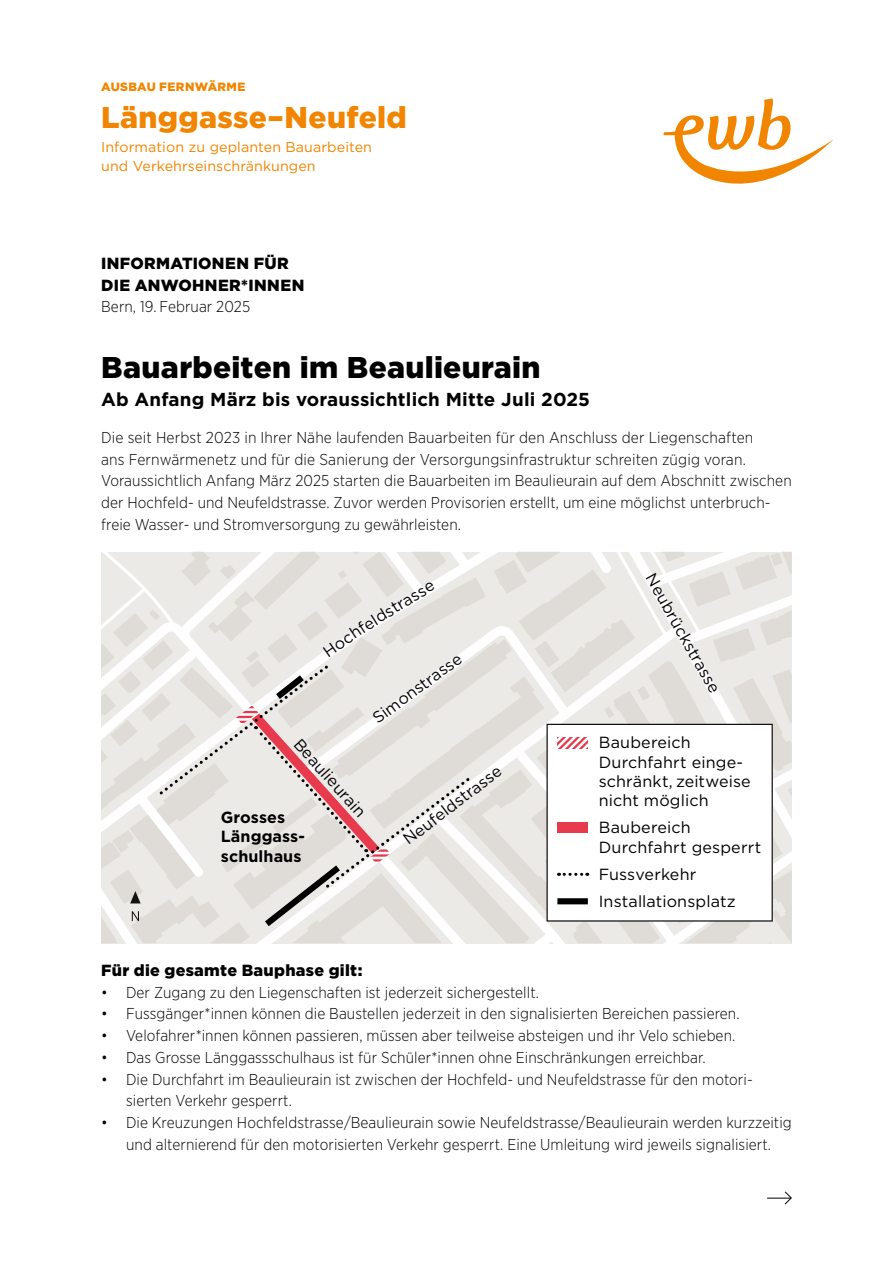
<style>
.page{position:relative;width:893px;height:1263px;background:#fff}
.page>*{position:absolute;margin:0;border:0;box-sizing:border-box;transform-origin:0 0}
.t1{font:900 30px "Gotham";letter-spacing:.01em;color:#000}
.t2{font:900 30px "Gotham";letter-spacing:.01em;color:#f18500}
.t3{font:700 18.75px "Gotham";letter-spacing:.005em;color:#000}
.t4{font:900 16.2px/21.8px "Gotham";letter-spacing:.02em;color:#000}
.t5{font:16.05px/19.4px "Gotham";letter-spacing:.01em;color:#000}
.t6{font:700 16.05px/19.4px "Gotham";letter-spacing:.005em;color:#000}
.t7{font:300 15.75px/21.8px "Gotham Narrow";letter-spacing:.005em;color:#000}
.t8{font:14.25px/18.8px "Gotham";letter-spacing:.005em;color:#f18500}
.t9{font:900 12px "Gotham";letter-spacing:.03em;color:#f18500}
</style>
<div class="page">
<svg style="left:663px;top:99px;width:170px;height:85px"></svg>
<svg style="left:767px;top:1191px;width:25px;height:14px"></svg>
<svg style="left:101px;top:552px;width:691px;height:391px"></svg>
<p class="t9" style="left:101px;top:79px;width:146px">AUSBAU FERNWÄRME</p>
<h1 class="t2" style="left:101px;top:97px;width:307px">Länggasse–Neufeld</h1>
<p class="t8" style="left:101px;top:138px;width:272px">Information zu geplanten Bauarbeiten und Verkehrseinschränkungen</p>
<p class="t4" style="left:101px;top:252px;width:205px">INFORMATIONEN FÜR<br>DIE ANWOHNER*INNEN</p>
<p class="t7" style="left:101px;top:296px;width:150px">Bern, 19. Februar 2025</p>
<h1 class="t1" style="left:101px;top:346px;width:441px">Bauarbeiten im Beaulieurain</h1>
<p class="t3" style="left:101px;top:386px;width:490px">Ab Anfang März bis voraussichtlich Mitte Juli 2025</p>
<p class="t7" style="left:101px;top:426px;width:692px">Die seit Herbst 2023 in Ihrer Nähe laufenden Bauarbeiten für den Anschluss der Liegenschaften<br>ans Fernwärmenetz und für die Sanierung der Versorgungsinfrastruktur schreiten zügig voran.<br>Voraussichtlich Anfang März 2025 starten die Bauarbeiten im Beaulieurain auf dem Abschnitt zwischen der Hochfeld- und Neufeldstrasse. Zuvor werden Provisorien erstellt, um eine möglichst unterbruch&shy;freie Wasser- und Stromversorgung zu gewährleisten.</p>
<p class="t5" style="left:368px;top:612px;width:72px;rotate:-32deg">ldstrasse</p>
<p class="t5" style="left:368px;top:711px;width:108px;rotate:-36deg">Simonstrasse</p>
<p class="t5" style="left:304px;top:734px;width:100px;rotate:48deg">Beaulieurain</p>
<p class="t6" style="left:221px;top:807px;width:86px">Grosses<br>Länggass&shy;schulhaus</p>
<p class="t5" style="left:399px;top:833px;width:120px;rotate:-37deg">Neufeldstrasse</p>
<p class="t5" style="left:659px;top:569px;width:136px;rotate:61deg">Neubrückstrasse</p>
<p class="t5" style="left:599px;top:733px;width:154px">Baubereich<br>Durchfahrt einge&shy;schränkt, zeitweise nicht möglich</p>
<p class="t5" style="left:599px;top:818px;width:164px">Baubereich<br>Durchfahrt gesperrt</p>
<p class="t5" style="left:599px;top:860px;width:138px;line-height:27px">Fussverkehr<br>Installationsplatz</p>
<p class="t4" style="left:101px;top:959px;width:263px">Für die gesamte Bauphase gilt:</p>
<p class="t7" style="left:101px;top:981px;width:439px">• Der Zugang zu den Liegenschaften ist jederzeit sichergestellt.</p>
<p class="t7" style="left:101px;top:1003px;width:640px">• Fussgänger*innen können die Baustellen jederzeit in den signalisierten Bereichen passieren.</p>
<p class="t7" style="left:101px;top:1024px;width:636px">• Velofahrer*innen können passieren, müssen aber teilweise absteigen und ihr Velo schieben.</p>
<p class="t7" style="left:101px;top:1046px;width:606px">• Das Grosse Länggassschulhaus ist für Schüler*innen ohne Einschränkungen erreichbar.</p>
<p class="t7" style="left:126px;top:1068px;width:626px;text-indent:-25px">• Die Durchfahrt im Beaulieurain ist zwischen der Hochfeld- und Neufeldstrasse für den motori&shy;sierten Verkehr gesperrt.</p>
<p class="t7" style="left:101px;top:1111px;width:692px;text-align:center">• Die Kreuzungen Hochfeldstrasse/Beaulieurain sowie Neufeldstrasse/Beaulieurain werden kurzzeitig und alternierend für den motorisierten Verkehr gesperrt. Eine Umleitung wird jeweils signalisiert.</p>
</div>
